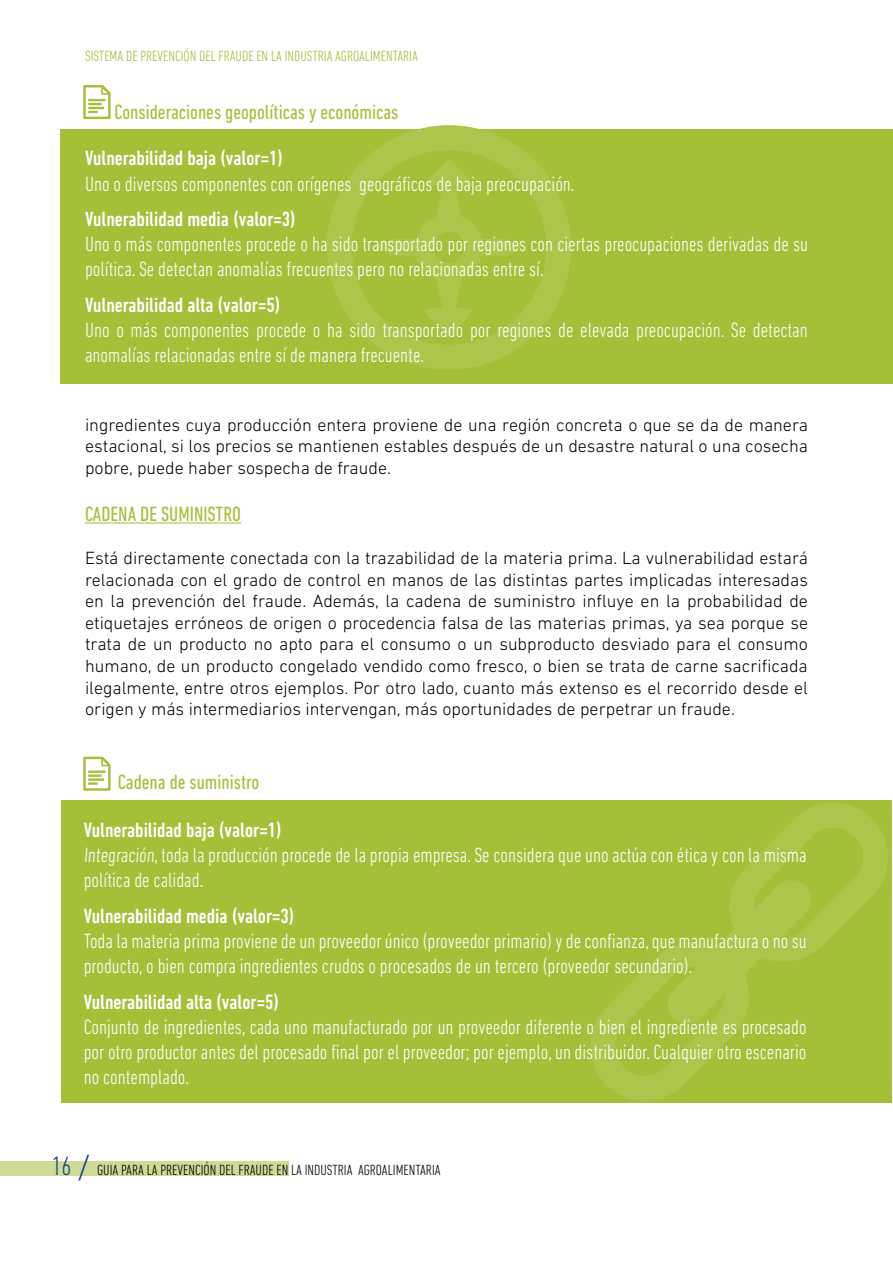
<style>
.page{position:relative;width:893px;height:1263px;background:#fff}
.page>*{position:absolute;margin:0;border:0;box-sizing:border-box;transform-origin:0 0}
.t1{font:300 condensed 21px/25.2px "DIN Next LT Pro";color:#fff}
.t2{font:500 condensed 21px "DIN Next LT Pro";color:#fff}
.t3{font:condensed 21px "DIN Next LT Pro";color:#a4c039}
.t4{font:300 18px/21.6px "DIN Next LT Pro";color:#000;text-align:justify}
.t5{font:300 condensed 15px "DIN Next LT Pro";color:#000}
.t6{font:300 condensed 15px "DIN Next LT Pro";color:#a4c039}
.s1{font-size:27px;color:#164882}
.s2{font-family:"Georgia";font-weight:400;font-stretch:normal;font-size:27px;color:#164882}
</style>
<div class="page">
<hr style="left:892px;top:345px;width:1px;height:370px;background:#a4c039">
<div style="left:61px;top:800px;width:831px;height:302px;background:#a4c039"></div>
<svg style="left:591px;top:803px;width:297px;height:298px"></svg>
<div style="left:0;top:1161px;width:289px;height:15px;background:#cfda97"></div>
<hr style="left:85px;top:522px;width:156px;height:1px;background:#a4c039">
<svg style="left:83px;top:757px;width:28px;height:34px"></svg>
<div style="left:61px;top:129px;width:832px;height:254px;background:#a4c039"></div>
<svg style="left:327px;top:125px;width:244px;height:245px"></svg>
<svg style="left:83px;top:85px;width:28px;height:34px"></svg>
<p class="t6" style="left:85px;top:47px;width:334px">SISTEMA DE PREVENCIÓN DEL FRAUDE EN LA INDUSTRIA AGROALIMENTARIA</p>
<p class="t3" style="left:114px;top:100px;width:285px">Consideraciones geopolíticas y económicas</p>
<p class="t2" style="left:85px;top:146px;width:200px">Vulnerabilidad baja (valor=1)</p>
<p class="t1" style="left:85px;top:171px;width:491px">Uno o diversos componentes con orígenes geográficos de baja preocupación.</p>
<p class="t2" style="left:85px;top:207px;width:212px">Vulnerabilidad media (valor=3)</p>
<p class="t1" style="left:85px;top:231px;width:724px">Uno o más componentes procede o ha sido transportado por regiones con ciertas preocupaciones derivadas de su política. Se detectan anomalías frecuentes pero no relacionadas entre sí.</p>
<p class="t2" style="left:85px;top:293px;width:197px">Vulnerabilidad alta (valor=5)</p>
<p class="t1" style="left:85px;top:317px;width:724px">Uno o más componentes procede o ha sido transportado por regiones de elevada preocupación. Se detectan anomalías relacionadas entre sí de manera frecuente.</p>
<p class="t4" style="left:85px;top:414px;width:724px">ingredientes cuya producción entera proviene de una región concreta o que se da de manera estacional, si los precios se mantienen estables después de un desastre natural o una cosecha pobre, puede haber sospecha de fraude.</p>
<p class="t3" style="left:85px;top:502px;width:158px">CADENA DE SUMINISTRO</p>
<p class="t4" style="left:85px;top:547px;width:724px">Está directamente conectada con la trazabilidad de la materia prima. La vulnerabilidad estará relacionada con el grado de control en manos de las distintas partes implicadas interesadas en la prevención del fraude. Además, la cadena de suministro influye en la probabilidad de etiquetajes erróneos de origen o procedencia falsa de las materias primas, ya sea porque se trata de un producto no apto para el consumo o un subproducto desviado para el consumo humano, de un producto congelado vendido como fresco, o bien se trata de carne sacrificada ilegalmente, entre otros ejemplos. Por otro lado, cuanto más extenso es el recorrido desde el origen y más intermediarios intervengan, más oportunidades de perpetrar un fraude.</p>
<p class="t3" style="left:118px;top:770px;width:143px">Cadena de suministro</p>
<p class="t2" style="left:84px;top:818px;width:200px">Vulnerabilidad baja (valor=1)</p>
<p class="t1" style="left:84px;top:842px;width:724px">Integración, toda la producción procede de la propia empresa. Se considera que uno actúa con ética y con la misma política de calidad.</p>
<p class="t2" style="left:84px;top:904px;width:212px">Vulnerabilidad media (valor=3)</p>
<p class="t1" style="left:84px;top:928px;width:724px">Toda la materia prima proviene de un proveedor único (proveedor primario) y de confianza, que manufactura o no su producto, o bien compra ingredientes crudos o procesados de un tercero (proveedor secundario).</p>
<p class="t2" style="left:84px;top:990px;width:197px">Vulnerabilidad alta (valor=5)</p>
<p class="t1" style="left:84px;top:1014px;width:724px;text-align:justify">Conjunto de ingredientes, cada uno manufacturado por un proveedor diferente o bien el ingrediente es procesado por otro productor antes del procesado final por el proveedor; por ejemplo, un distribuidor. Cualquier otro escenario no contemplado.</p>
<p class="t5" style="left:51px;top:1162px;width:391px"><span class="s1">16</span> <span class="s2">/</span> GUIA PARA LA PREVENCIÓN DEL FRAUDE EN LA INDUSTRIA AGROALIMENTARIA</p>
</div>
